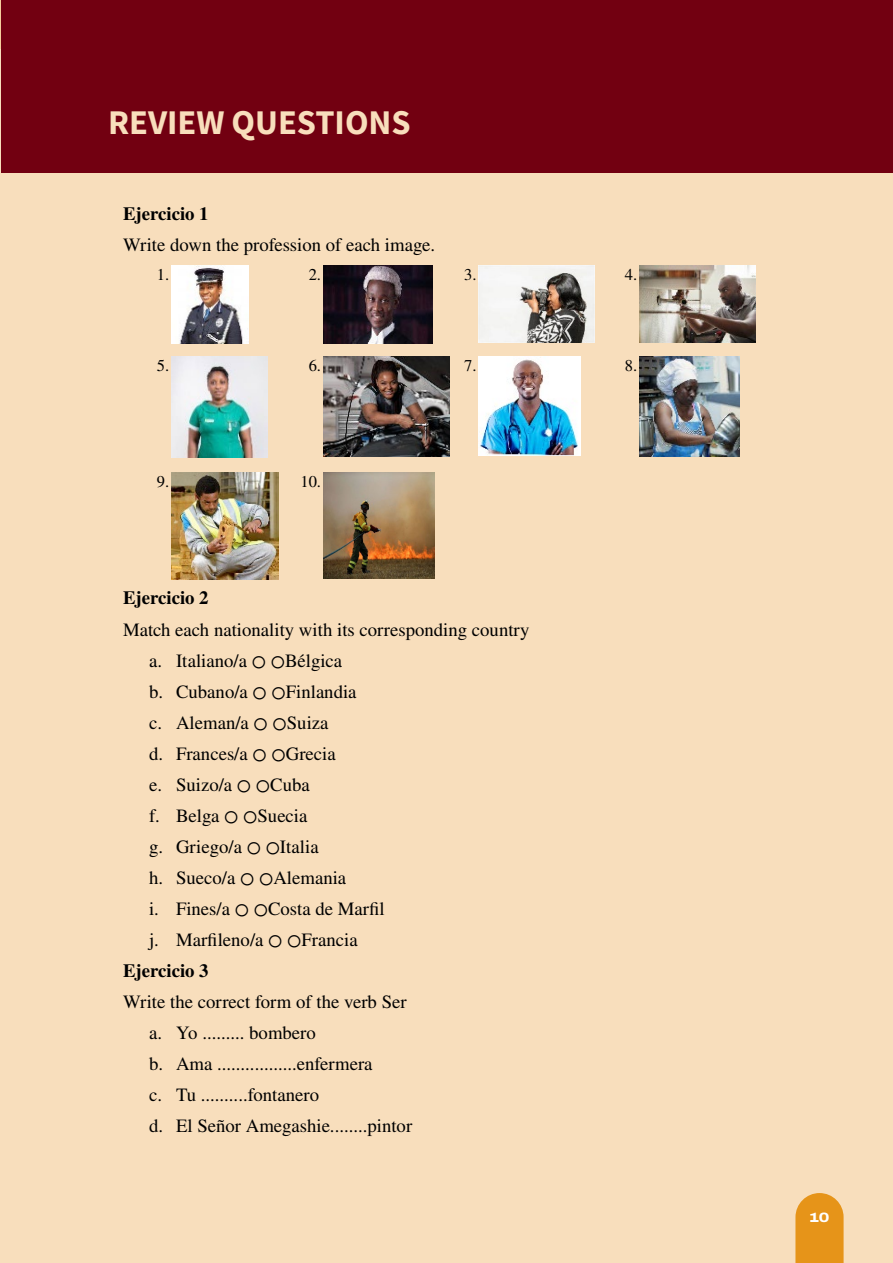
<style>
.page{position:relative;width:893px;height:1263px;background:#f8debc}
.page>*{position:absolute;margin:0;border:0;box-sizing:border-box;transform-origin:0 0}
.t1{font:700 34.5px "Source Sans Pro";color:#f8debc}
.t2{font:18.75px/31px "STIX General";color:#000}
.t3{font:700 18.75px "STIX General";color:#000}
.t4{font:16.5px "STIX General";color:#000}
.t5{font:800 13.5px "Archivo Expanded";color:#fff}
</style>
<div class="page">
<svg style="left:795px;top:1193px;width:49px;height:70px;background:#e79a27"></svg>
<div style="left:2px;top:0;width:891px;height:172px;background:#720011"></div>
<img style="left:171px;top:266px;width:78px;height:77px">
<img style="left:323px;top:266px;width:110px;height:78px">
<img style="left:479px;top:266px;width:115px;height:77px">
<img style="left:639px;top:266px;width:116px;height:77px">
<img style="left:171px;top:357px;width:96px;height:100px">
<img style="left:323px;top:357px;width:127px;height:99px">
<img style="left:479px;top:357px;width:101px;height:99px">
<img style="left:639px;top:357px;width:100px;height:99px">
<img style="left:171px;top:472px;width:107px;height:107px">
<img style="left:323px;top:472px;width:111px;height:106px">
<h1 class="t1" style="left:108px;top:99px;width:304px">REVIEW QUESTIONS</h1>
<p class="t3" style="left:123px;top:200px;width:87px">Ejercicio 1</p>
<p class="t2" style="left:123px;top:230px;width:314px">Write down the profession of each image.</p>
<p class="t4" style="left:157px;top:263px;width:14px">1.</p>
<p class="t4" style="left:309px;top:263px;width:14px">2.</p>
<p class="t4" style="left:464px;top:263px;width:14px">3.</p>
<p class="t4" style="left:625px;top:263px;width:14px">4.</p>
<p class="t4" style="left:157px;top:354px;width:14px">5.</p>
<p class="t4" style="left:309px;top:354px;width:14px">6.</p>
<p class="t4" style="left:464px;top:354px;width:14px">7.</p>
<p class="t4" style="left:625px;top:354px;width:14px">8.</p>
<p class="t4" style="left:157px;top:470px;width:14px">9.</p>
<p class="t4" style="left:300px;top:470px;width:22px">10.</p>
<p class="t3" style="left:123px;top:585px;width:87px">Ejercicio 2</p>
<p class="t2" style="left:149px;top:614px;width:382px;text-indent:-26px">Match each nationality with its corresponding country a. Italiano/a ⚪ ⚪Bélgica<br>b. Cubano/a ⚪ ⚪Finlandia<br>c. Aleman/a ⚪ ⚪Suiza<br>d. Frances/a ⚪ ⚪Grecia<br>e. Suizo/a ⚪ ⚪Cuba<br>f. Belga ⚪ ⚪Suecia<br>g. Griego/a ⚪ ⚪Italia<br>h. Sueco/a ⚪ ⚪Alemania<br>i. Fines/a ⚪ ⚪Costa de Marfil<br>j. Marfileno/a ⚪ ⚪Francia</p>
<p class="t3" style="left:123px;top:957px;width:87px">Ejercicio 3</p>
<p class="t2" style="left:149px;top:987px;width:265px;text-indent:-26px">Write the correct form of the verb Ser a. Yo ......... bombero<br>b. Ama .................enfermera<br>c. Tu ..........fontanero<br>d. El Señor Amegashie........pintor</p>
<p class="t5" style="left:809px;top:1207px;width:22px">10</p>
</div>
